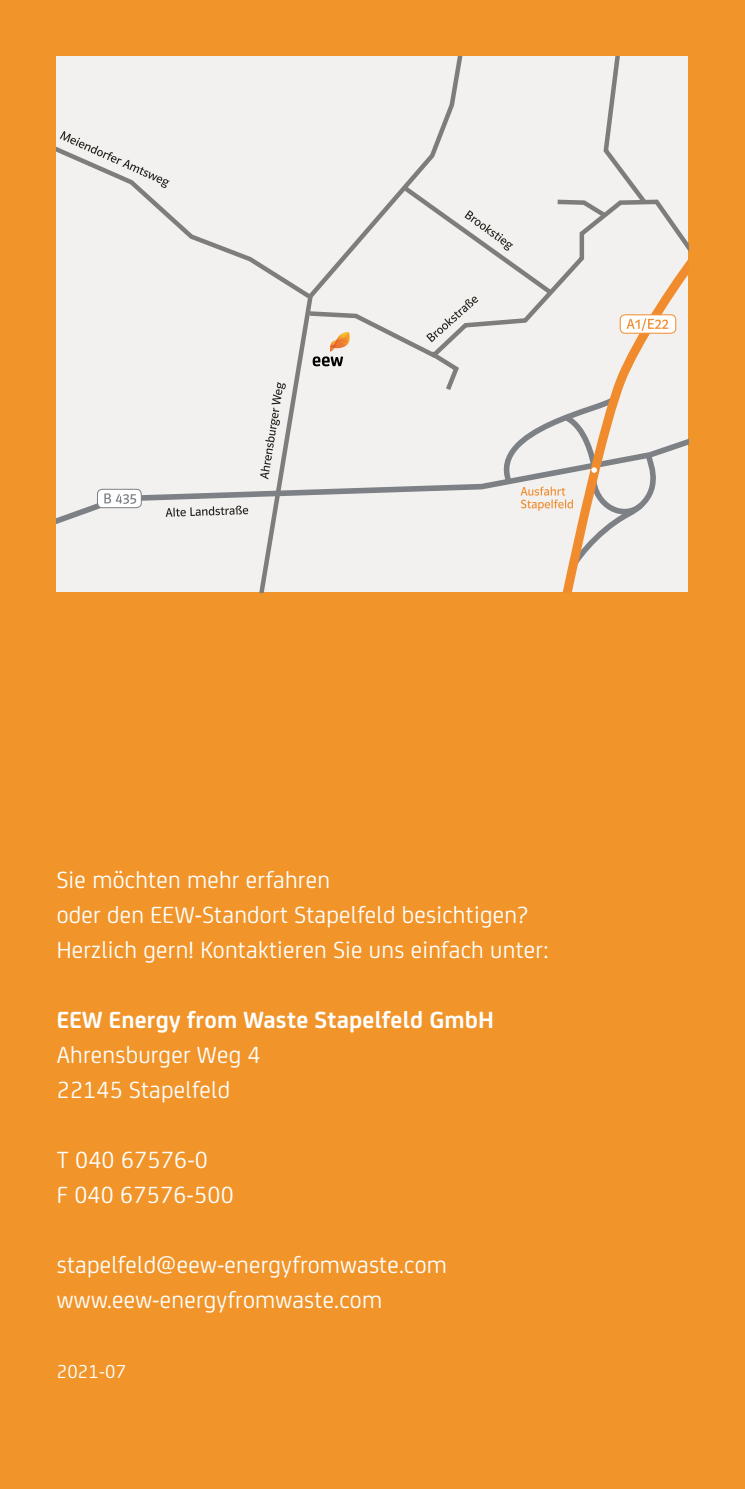
<style>
.page{position:relative;width:745px;height:1489px;background:#fff}
.page>*{position:absolute;margin:0;border:0;box-sizing:border-box;transform-origin:0 0}
.t1{font:25px/35px "EEW";letter-spacing:.01em;color:#fff}
.t2{font:700 25px "EEW";letter-spacing:.01em;color:#fff}
.t3{font:20px "EEW";letter-spacing:.01em;color:#fff}
</style>
<div class="page">
<div style="left:0;top:0;width:744px;height:1488px;background:#f1952b"></div>
<div style="left:57px;top:57px;width:630px;height:535px;background:#f2f1ef"></div>
<svg style="left:259px;top:57px;width:204px;height:535px"></svg>
<svg style="left:57px;top:426px;width:432px;height:111px"></svg>
<svg style="left:165px;top:505px;width:83px;height:12px"></svg>
<svg style="left:260px;top:382px;width:26px;height:97px"></svg>
<svg style="left:603px;top:57px;width:41px;height:140px"></svg>
<svg style="left:305px;top:197px;width:369px;height:163px"></svg>
<svg style="left:397px;top:181px;width:213px;height:214px"></svg>
<svg style="left:57px;top:131px;width:258px;height:171px"></svg>
<svg style="left:426px;top:296px;width:52px;height:46px"></svg>
<div style="left:97px;top:489px;width:44px;height:18px;background:#fff;border-radius:5px"></div>
<div style="left:97px;top:489px;width:45px;height:19px;border:1px solid #7d8185;border-radius:5px"></div>
<svg style="left:104px;top:493px;width:32px;height:11px"></svg>
<svg style="left:556px;top:223px;width:131px;height:369px"></svg>
<div style="left:619px;top:315px;width:56px;height:18px;background:#fff;border-radius:5px"></div>
<div style="left:619px;top:314px;width:56px;height:19px;border:1px solid #f08c2d;border-radius:5px"></div>
<svg style="left:626px;top:318px;width:42px;height:13px"></svg>
<svg style="left:489px;top:391px;width:174px;height:180px"></svg>
<svg style="left:312px;top:332px;width:38px;height:34px"></svg>
<p class="t1" style="left:57px;top:860px;width:493px">Sie möchten mehr erfahren<br>oder den EEW-Standort Stapelfeld besichtigen?<br>Herzlich gern! Kontaktieren Sie uns einfach unter:</p>
<p class="t2" style="left:57px;top:1000px;width:438px">EEW Energy from Waste Stapelfeld GmbH</p>
<p class="t1" style="left:57px;top:1035px;width:205px">Ahrensburger Weg 4<br>22145 Stapelfeld</p>
<p class="t1" style="left:57px;top:1140px;width:178px">T 040 67576-0<br>F 040 67576-500</p>
<p class="t1" style="left:57px;top:1245px;width:391px">stapelfeld@eew-energyfromwaste.com www.eew-energyfromwaste.com</p>
<p class="t3" style="left:57px;top:1356px;width:71px">2021-07</p>
</div>
